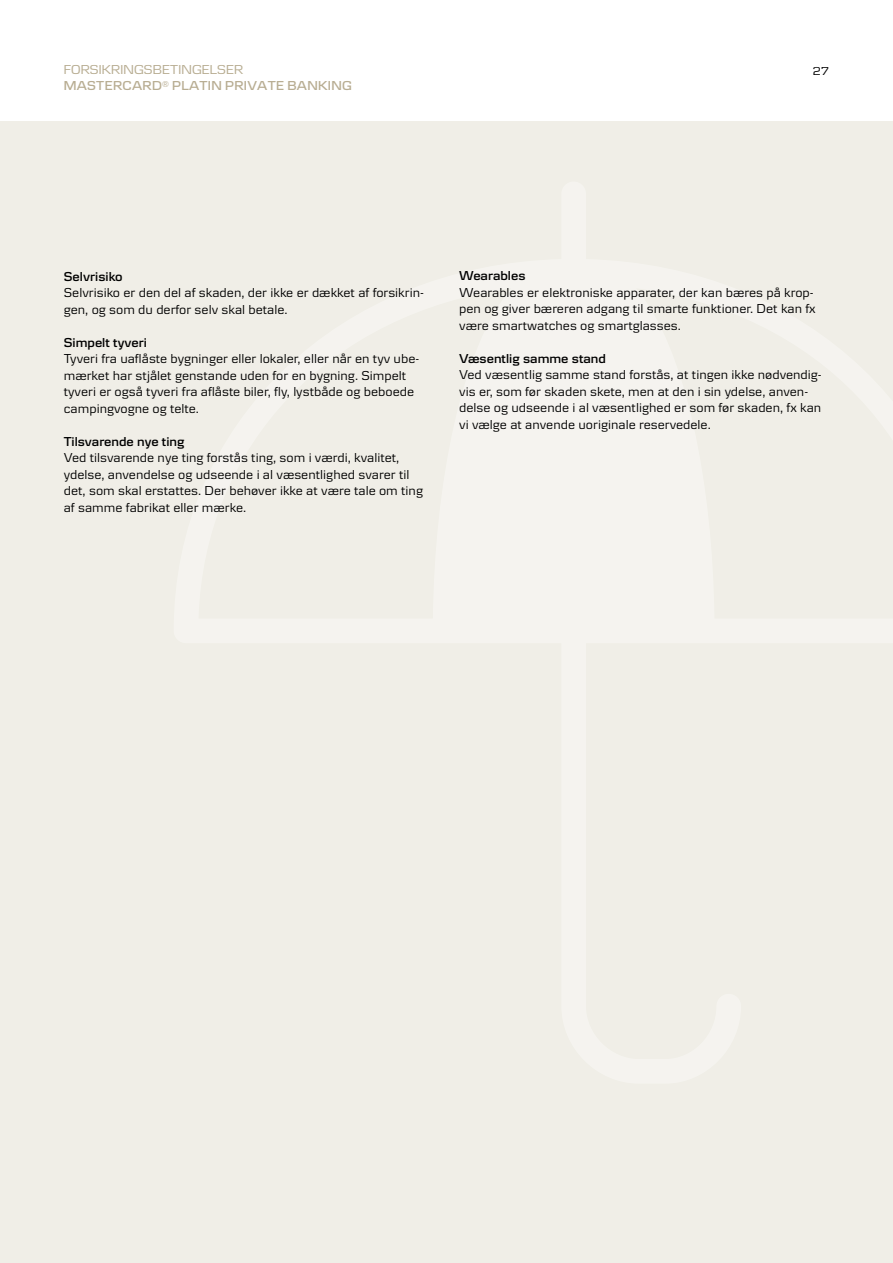
<style>
.page{position:relative;width:893px;height:1263px;background:#fff}
.page>*{position:absolute;margin:0;border:0;box-sizing:border-box;transform-origin:0 0}
.t1{font:13.5px/16.5px "Danske Textv 2";color:#000}
.t2{font:600 13.5px "Danske Textv 2";color:#000}
.t3{font:600 13.5px "Danske Headline";letter-spacing:.02em;color:#b8ad92}
.t4{font:13.5px "Danske Headline";letter-spacing:.01em;color:#b8ad92}
.t5{font:12px "Danske Headline";color:#000}
</style>
<div class="page">
<div style="left:0;top:121px;width:893px;height:1142px;background:#f0eee7"></div>
<p class="t4" style="left:64px;top:62px;width:181px">FORSIKRINGSBETINGELSER</p>
<p class="t5" style="left:813px;top:64px;width:18px">27</p>
<p class="t3" style="left:64px;top:78px;width:290px">MASTERCARD<sup>®</sup> PLATIN PRIVATE BANKING</p>
<p class="t2" style="left:64px;top:268px;width:60px">Selvrisiko</p>
<p class="t1" style="left:64px;top:284px;width:362px">Selvrisiko er den del af skaden, der ikke er dækket af forsikrin&shy;gen, og som du derfor selv skal betale.</p>
<p class="t2" style="left:64px;top:334px;width:85px">Simpelt tyveri</p>
<p class="t1" style="left:64px;top:350px;width:357px">Tyveri fra uaflåste bygninger eller lokaler, eller når en tyv ube&shy;mærket har stjålet genstande uden for en bygning. Simpelt tyveri er også tyveri fra aflåste biler, fly, lystbåde og beboede campingvogne og telte.</p>
<p class="t2" style="left:64px;top:433px;width:122px">Tilsvarende nye ting</p>
<p class="t1" style="left:64px;top:449px;width:361px">Ved tilsvarende nye ting forstås ting, som i værdi, kvalitet, ydelse, anvendelse og udseende i al væsentlighed svarer til det, som skal erstattes. Der behøver ikke at være tale om ting af samme fabrikat eller mærke.</p>
<p class="t2" style="left:459px;top:268px;width:68px">Wearables</p>
<p class="t1" style="left:459px;top:284px;width:358px">Wearables er elektroniske apparater, der kan bæres på krop&shy;pen og giver bæreren adgang til smarte funktioner. Det kan fx være smartwatches og smartglasses.</p>
<p class="t2" style="left:459px;top:351px;width:148px">Væsentlig samme stand</p>
<p class="t1" style="left:459px;top:366px;width:364px">Ved væsentlig samme stand forstås, at tingen ikke nødvendig&shy;vis er, som før skaden skete, men at den i sin ydelse, anven&shy;delse og udseende i al væsentlighed er som før skaden, fx kan vi vælge at anvende uoriginale reservedele.</p>
</div>
